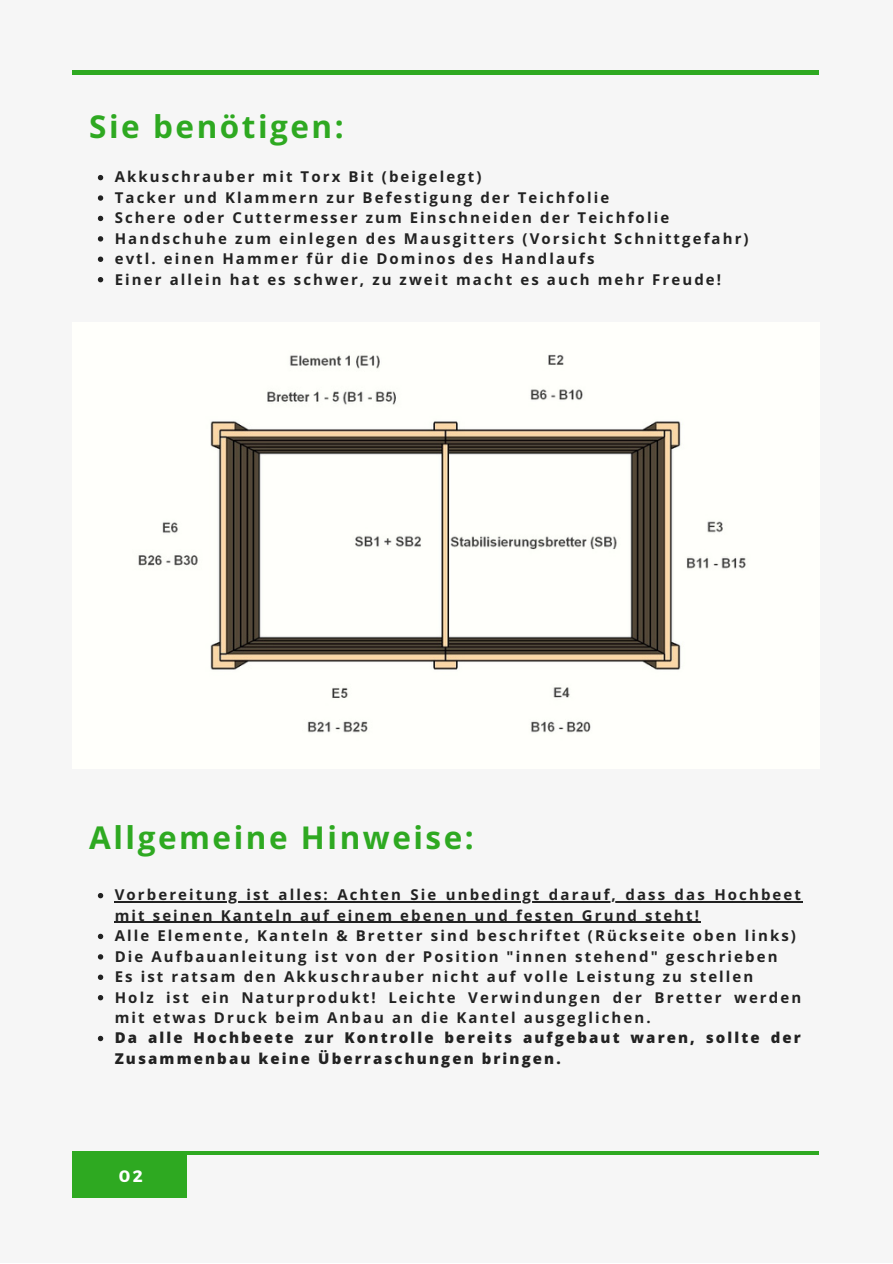
<style>
.page{position:relative;width:893px;height:1264px;background:#fff}
.page>*{position:absolute;margin:0;border:0;box-sizing:border-box;transform-origin:0 0}
.t1{font:700 31.5px "Open Sans Hebrew";letter-spacing:.08em;color:#2ea921}
.t2{font:700 16.5px "Montserrat";color:#fff}
.t3{font:700 15px/20.4px "Open Sans Hebrew";letter-spacing:.14em;color:#222}
.t4{font:800 15px/20.4px "Open Sans Hebrew";letter-spacing:.14em;color:#222}
</style>
<div class="page">
<div style="left:0;top:0;width:892px;height:1262px;background:#f6f6f6"></div>
<hr style="left:72px;top:71px;width:747px;height:3px;background:#2ea921">
<div style="left:72px;top:1151px;width:115px;height:46px;background:#2ea921"></div>
<hr style="left:72px;top:1151px;width:747px;height:3px;background:#2ea921">
<img style="left:138px;top:355px;width:608px;height:378px">
<svg style="left:98px;top:175px;width:5px;height:5px"></svg>
<svg style="left:98px;top:195px;width:5px;height:6px"></svg>
<svg style="left:98px;top:216px;width:5px;height:5px"></svg>
<svg style="left:98px;top:236px;width:5px;height:5px"></svg>
<svg style="left:98px;top:256px;width:5px;height:6px"></svg>
<svg style="left:98px;top:277px;width:5px;height:5px"></svg>
<svg style="left:98px;top:893px;width:5px;height:5px"></svg>
<hr style="left:115px;top:901px;width:688px;height:1px;background:#222">
<hr style="left:115px;top:922px;width:586px;height:1px;background:#222">
<svg style="left:98px;top:933px;width:5px;height:6px"></svg>
<svg style="left:98px;top:954px;width:5px;height:5px"></svg>
<svg style="left:98px;top:974px;width:5px;height:5px"></svg>
<svg style="left:98px;top:995px;width:5px;height:5px"></svg>
<svg style="left:98px;top:1035px;width:5px;height:6px"></svg>
<p class="t1" style="left:89px;top:105px;width:256px">Sie benötigen:</p>
<p class="t3" style="left:115px;top:166px;width:368px">Akkuschrauber mit Torx Bit (beigelegt)</p>
<p class="t3" style="left:115px;top:187px;width:496px">Tacker und Klammern zur Befestigung der Teichfolie</p>
<p class="t3" style="left:115px;top:207px;width:556px">Schere oder Cuttermesser zum Einschneiden der Teichfolie</p>
<p class="t3" style="left:115px;top:228px;width:635px">Handschuhe zum einlegen des Mausgitters (Vorsicht Schnittgefahr)</p>
<p class="t3" style="left:115px;top:248px;width:481px">evtl. einen Hammer für die Dominos des Handlaufs</p>
<p class="t3" style="left:115px;top:268px;width:608px">Einer allein hat es schwer, zu zweit macht es auch mehr Freude!</p>
<p class="t1" style="left:89px;top:815px;width:386px">Allgemeine Hinweise:</p>
<p class="t3" style="left:115px;top:884px;width:687px">Vorbereitung ist alles: Achten Sie unbedingt darauf, dass das Hochbeet mit seinen Kanteln auf einem ebenen und festen Grund steht!</p>
<p class="t3" style="left:115px;top:925px;width:682px">Alle Elemente, Kanteln &amp; Bretter sind beschriftet (Rückseite oben links)</p>
<p class="t3" style="left:115px;top:945px;width:664px">Die Aufbauanleitung ist von der Position "innen stehend" geschrieben</p>
<p class="t3" style="left:115px;top:966px;width:640px">Es ist ratsam den Akkuschrauber nicht auf volle Leistung zu stellen</p>
<p class="t3" style="left:115px;top:986px;width:688px">Holz ist ein Naturprodukt! Leichte Verwindungen der Bretter werden mit etwas Druck beim Anbau an die Kantel ausgeglichen.</p>
<p class="t4" style="left:115px;top:1027px;width:687px">Da alle Hochbeete zur Kontrolle bereits aufgebaut waren, sollte der<br>Zusammenbau keine Überraschungen bringen.</p>
<p class="t2" style="left:119px;top:1165px;width:25px">02</p>
</div>
